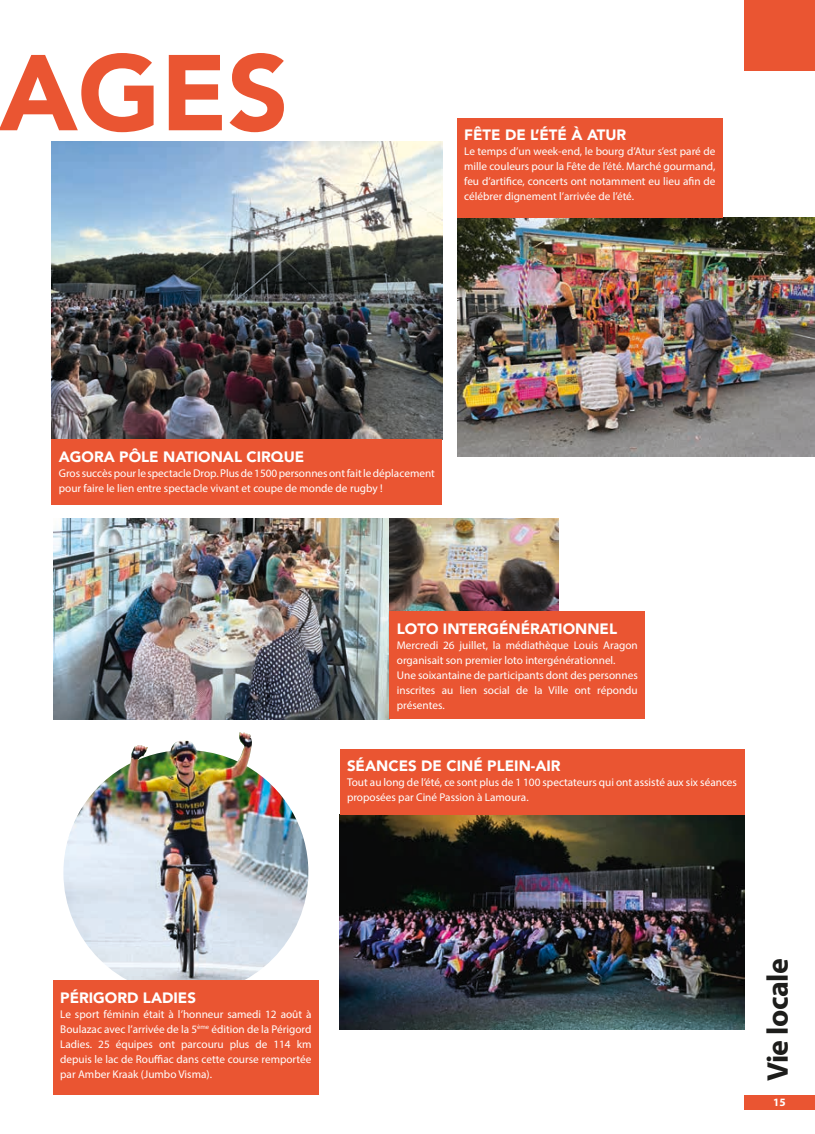
<style>
.page{position:relative;width:815px;height:1134px;background:#fff}
.page>*{position:absolute;margin:0;border:0;box-sizing:border-box;transform-origin:0 0}
.t1{font:900 106.38px "Avenir";color:#ea5532}
.t2{font:700 30px "Myriad Pro";letter-spacing:-.02em;color:#1d1d1b}
.t3{font:900 15px "Avenir";color:#fff}
.t4{font:11.25px/15px "Myriad Pro";color:#fff}
.t5{font:700 11.25px "Myriad Pro";color:#fff}
</style>
<div class="page">
<div style="left:744px;top:0;width:71px;height:71px;background:#ea5532"></div>
<img style="left:53px;top:518px;width:337px;height:201px">
<img style="left:390px;top:518px;width:168px;height:94px">
<img style="left:52px;top:142px;width:390px;height:297px">
<img style="left:457px;top:218px;width:358px;height:238px">
<img style="left:340px;top:815px;width:404px;height:215px">
<div style="left:390px;top:612px;width:255px;height:107px;background:#ea5532"></div>
<div style="left:457px;top:118px;width:266px;height:100px;background:#ea5532"></div>
<div style="left:52px;top:439px;width:390px;height:66px;background:#ea5532"></div>
<div style="left:340px;top:749px;width:404px;height:66px;background:#ea5532"></div>
<img style="left:63px;top:732px;width:245px;height:249px">
<div style="left:53px;top:981px;width:266px;height:114px;background:#ea5532"></div>
<div style="left:744px;top:1095px;width:71px;height:14px;background:#ea5532"></div>
<h1 class="t1" style="left:-1px;top:2px;width:291px">AGES</h1>
<h3 class="t3" style="left:464px;top:122px;width:163px">FÊTE DE L’ÉTÉ À ATUR</h3>
<p class="t4" style="left:464px;top:144px;width:253px;text-align:justify">Le temps d’un week-end, le bourg d’Atur s’est paré de mille couleurs pour la Fête de l’été. Marché gourmand, feu d’artifice, concerts ont notamment eu lieu afin de célébrer dignement l’arrivée de l’été.</p>
<h3 class="t3" style="left:59px;top:443px;width:247px">AGORA PÔLE NATIONAL CIRQUE</h3>
<p class="t4" style="left:59px;top:465px;width:378px">Gros succès pour le spectacle Drop. Plus de 1500 personnes ont fait le déplacement pour faire le lien entre spectacle vivant et coupe de monde de rugby !</p>
<h3 class="t3" style="left:397px;top:616px;width:222px">LOTO INTERGÉNÉRATIONNEL</h3>
<p class="t4" style="left:397px;top:637px;width:242px">Mercredi 26 juillet, la médiathèque Louis Aragon organisait son premier loto intergénérationnel.<br>Une soixantaine de participants dont des personnes inscrites au lien social de la Ville ont répondu présentes.</p>
<h3 class="t3" style="left:347px;top:753px;width:215px">SÉANCES DE CINÉ PLEIN-AIR</h3>
<p class="t4" style="left:347px;top:775px;width:392px">Tout au long de l’été, ce sont plus de 1 100 spectateurs qui ont assisté aux six séances proposées par Ciné Passion à Lamoura.</p>
<h3 class="t3" style="left:60px;top:985px;width:137px">PÉRIGORD LADIES</h3>
<p class="t4" style="left:60px;top:1006px;width:253px;text-align:justify">Le sport féminin était à l’honneur samedi 12 août à Boulazac avec l’arrivée de la 5<sup>ème</sup> édition de la Périgord Ladies. 25 équipes ont parcouru plus de 114 km depuis le lac de Rouffiac dans cette course remportée par Amber Kraak (Jumbo Visma).</p>
<h2 class="t2" style="left:758px;top:1081px;width:124px;rotate:-90deg">Vie locale</h2>
<p class="t5" style="left:773px;top:1095px;width:14px">15</p>
</div>
